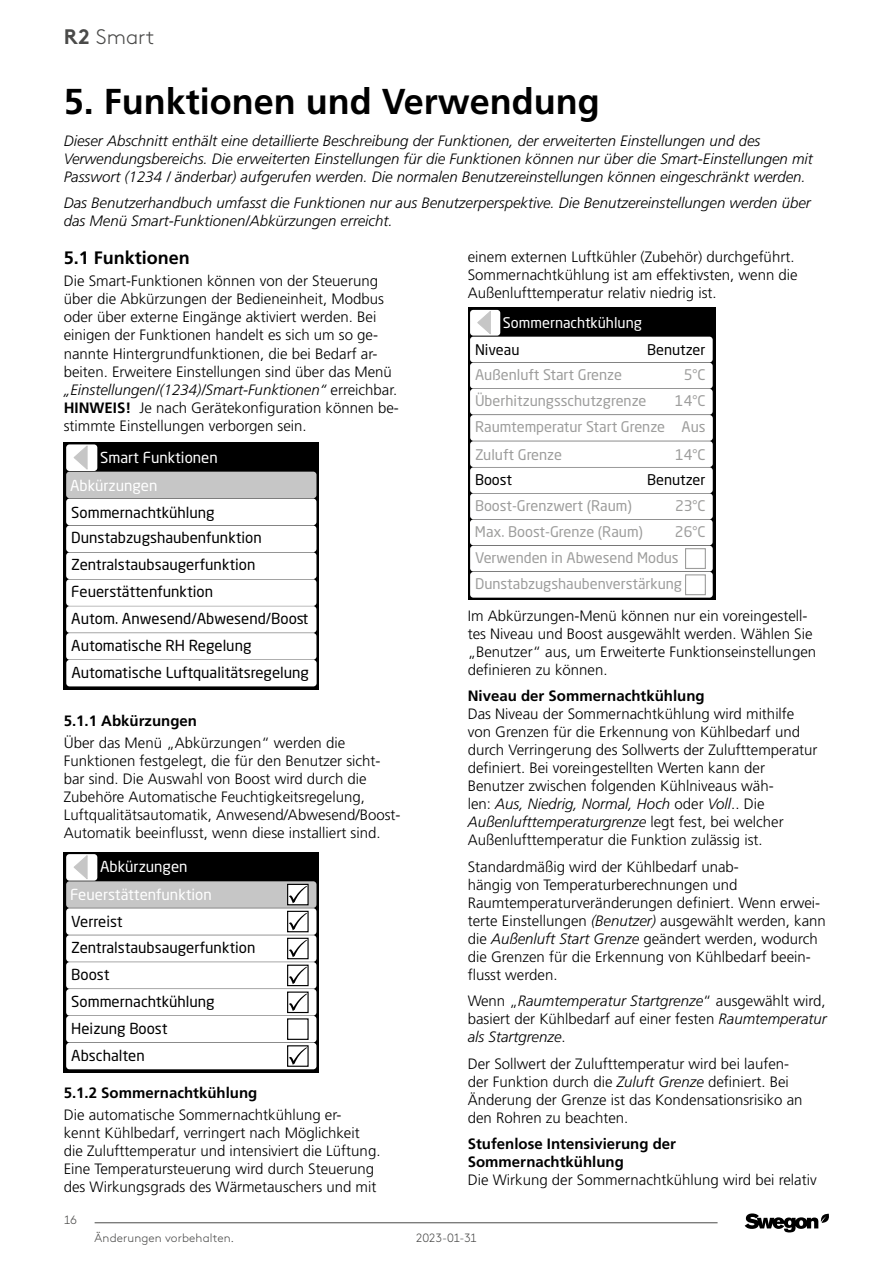
<style>
.page{position:relative;width:893px;height:1263px;background:#fff}
.page>*{position:absolute;margin:0;border:0;box-sizing:border-box;transform-origin:0 0}
.Luvun_otsikko{font:36px "Frutiger LT 65 Bd";color:#000}
.t1{font:300 21px "Swegon Brown";color:#4a4a49}
.Väliotsikko_X_X{font:18px "Frutiger LT 65 Bd";color:#000}
.Leipis{font:15px/18px "Frutiger LT 45 Lt";color:#000}
.Leipis-2{font:15px/18px "Frutiger LT 46 Lt It";color:#000}
.t2{font:15px/26.8px "Neo Sans Std";color:#000}
.Leipis-3{font:15px/18px "Frutiger LT 65 Bd";color:#000}
.Väliotsikko_X_X_X{font:15px "Frutiger LT 65 Bd";color:#000}
.t3{font:14.55px/26.1px "Neo Sans Std";color:#9d9d9c}
.t4{font:14.55px/27.5px "Neo Sans Std";color:#fff}
.t5{font:14.55px "Neo Sans Std";color:#000}
.t6{font:300 12px "Swegon Brown";letter-spacing:.01em;color:#4a4a49}
.s1{font-weight:700}
.s2{font-family:"Frutiger LT 46 Lt It"}
.s3{font-family:"Frutiger LT 65 Bd"}
.s4{color:#fff}
.s5{color:#000}
.s6{font-family:"Frutiger LT 45 Lt"}
</style>
<div class="page">
<hr style="left:95px;top:1222px;width:623px;height:1px;background:#4a4a49">
<svg style="left:745px;top:1213px;width:84px;height:19px"></svg>
<svg style="left:468px;top:307px;width:247px;height:293px;background:#101010"></svg>
<div style="left:470px;top:310px;width:30px;height:26px;background:#fff;border-radius:3px"></div>
<svg style="left:477px;top:311px;width:14px;height:23px"></svg>
<div style="left:470px;top:337px;width:243px;height:25px;background:#fff;border-radius:3px"></div>
<div style="left:470px;top:363px;width:243px;height:25px;background:#fff;border-radius:3px"></div>
<div style="left:470px;top:389px;width:243px;height:26px;background:#fff;border-radius:3px"></div>
<div style="left:470px;top:415px;width:243px;height:26px;background:#fff;border-radius:3px"></div>
<div style="left:470px;top:441px;width:243px;height:26px;background:#fff;border-radius:3px"></div>
<div style="left:470px;top:467px;width:243px;height:26px;background:#fff;border-radius:3px"></div>
<div style="left:470px;top:493px;width:243px;height:26px;background:#fff;border-radius:3px"></div>
<div style="left:470px;top:519px;width:243px;height:26px;background:#fff;border-radius:3px"></div>
<div style="left:470px;top:546px;width:243px;height:25px;background:#fff;border-radius:3px"></div>
<div style="left:685px;top:548px;width:21px;height:21px;background:#fff;border:1px solid #9d9d9c"></div>
<div style="left:470px;top:572px;width:243px;height:26px;background:#fff;border-radius:3px"></div>
<div style="left:685px;top:574px;width:21px;height:21px;background:#fff;border:1px solid #9d9d9c"></div>
<div style="left:64px;top:442px;width:255px;height:247px;background:#000"></div>
<div style="left:66px;top:444px;width:31px;height:27px;background:#fff;border-radius:3px"></div>
<svg style="left:73px;top:444px;width:15px;height:26px"></svg>
<div style="left:66px;top:472px;width:250px;height:26px;background:#c6c6c6;border-radius:3px"></div>
<div style="left:66px;top:499px;width:250px;height:26px;background:#fff;border-radius:3px"></div>
<div style="left:66px;top:525px;width:250px;height:27px;background:#fff;border-radius:3px"></div>
<div style="left:66px;top:552px;width:250px;height:27px;background:#fff;border-radius:3px"></div>
<div style="left:66px;top:579px;width:250px;height:27px;background:#fff;border-radius:3px"></div>
<div style="left:66px;top:606px;width:250px;height:27px;background:#fff;border-radius:3px"></div>
<div style="left:66px;top:633px;width:250px;height:27px;background:#fff;border-radius:3px"></div>
<div style="left:66px;top:660px;width:251px;height:26px;background:#fff;border-radius:3px"></div>
<div style="left:64px;top:852px;width:255px;height:220px;background:#000"></div>
<div style="left:66px;top:854px;width:31px;height:27px;background:#fff;border-radius:3px"></div>
<svg style="left:73px;top:854px;width:15px;height:25px"></svg>
<div style="left:66px;top:881px;width:250px;height:27px;background:#c6c6c6;border-radius:3px"></div>
<div style="left:66px;top:908px;width:250px;height:27px;background:#fff;border-radius:3px"></div>
<div style="left:66px;top:935px;width:250px;height:27px;background:#fff;border-radius:3px"></div>
<div style="left:66px;top:962px;width:250px;height:27px;background:#fff;border-radius:3px"></div>
<div style="left:66px;top:989px;width:250px;height:26px;background:#fff;border-radius:3px"></div>
<div style="left:66px;top:1016px;width:250px;height:26px;background:#fff;border-radius:3px"></div>
<div style="left:66px;top:1043px;width:250px;height:26px;background:#fff;border-radius:3px"></div>
<svg style="left:287px;top:884px;width:22px;height:21px"></svg>
<svg style="left:289px;top:886px;width:18px;height:17px"></svg>
<svg style="left:287px;top:911px;width:22px;height:21px"></svg>
<svg style="left:289px;top:913px;width:18px;height:17px"></svg>
<svg style="left:287px;top:938px;width:22px;height:21px"></svg>
<svg style="left:289px;top:940px;width:18px;height:17px"></svg>
<svg style="left:287px;top:965px;width:22px;height:21px"></svg>
<svg style="left:289px;top:966px;width:18px;height:18px"></svg>
<svg style="left:287px;top:991px;width:22px;height:22px"></svg>
<svg style="left:289px;top:993px;width:18px;height:18px"></svg>
<div style="left:287px;top:1018px;width:22px;height:22px;background:#fff;border:1px solid #000"></div>
<svg style="left:287px;top:1045px;width:22px;height:22px"></svg>
<svg style="left:289px;top:1047px;width:18px;height:18px"></svg>
<h2 class="t1" style="left:64px;top:22px;width:92px"><span class="s1">R2</span> Smart</h2>
<p class="Luvun_otsikko" style="left:64px;top:80px;width:538px">5. Funktionen und Verwendung</p>
<p class="Leipis-2" style="left:64px;top:132px;width:751px">Dieser Abschnitt enthält eine detaillierte Beschreibung der Funktionen, der erweiterten Einstellungen und des<br>Verwendungsbereichs. Die erweiterten Einstellungen für die Funktionen können nur über die Smart-Einstellungen mit<br>Passwort (1234 / änderbar) aufgerufen werden. Die normalen Benutzereinstellungen können eingeschränkt werden.</p>
<p class="Leipis-2" style="left:64px;top:194px;width:749px">Das Benutzerhandbuch umfasst die Funktionen nur aus Benutzerperspektive. Die Benutzereinstellungen werden über das Menü Smart-Funktionen/Abkürzungen erreicht.</p>
<p class="Väliotsikko_X_X" style="left:64px;top:247px;width:128px">5.1 Funktionen</p>
<p class="Leipis" style="left:64px;top:272px;width:337px">Die Smart-Funktionen können von der Steuerung über die Abkürzungen der Bedieneinheit, Modbus oder über externe Eingänge aktiviert werden. Bei einigen der Funktionen handelt es sich um so ge&shy;nannte Hintergrundfunktionen, die bei Bedarf ar&shy;beiten. Erweitere Einstellungen sind über das Menü <span class="s2">„Einstellungen/(1234)/Smart-Funktionen“</span> erreichbar.<br><span class="s3">HINWEIS!</span> Je nach Gerätekonfiguration können be&shy;stimmte Einstellungen verborgen sein.</p>
<p class="t2" style="left:70px;top:443px;width:240px;text-indent:30px"><span class="s4">Smart Funktionen<br>Abkürzungen<br></span>Sommernachtkühlung<br>Dunstabzugshaubenfunktion<br>Zentralstaubsaugerfunktion<br>Feuerstättenfunktion<br>Autom. Anwesend/Abwesend/Boost<br>Automatische RH Regelung<br>Automatische Luftqualitätsregelung</p>
<p class="Väliotsikko_X_X_X" style="left:64px;top:712px;width:135px">5.1.1 Abkürzungen</p>
<p class="Leipis" style="left:64px;top:734px;width:338px">Über das Menü „Abkürzungen“ werden die Funktionen festgelegt, die für den Benutzer sicht&shy;bar sind. Die Auswahl von Boost wird durch die Zubehöre Automatische Feuchtigkeitsregelung, Luftqualitätsautomatik, Anwesend/Abwesend/Boost-Automatik beeinflusst, wenn diese installiert sind.</p>
<p class="t2" style="left:70px;top:853px;width:187px;text-indent:30px"><span class="s4">Abkürzungen<br>Feuerstättenfunktion<br></span>Verreist<br>Zentralstaubsaugerfunktion<br>Boost<br>Sommernachtkühlung<br>Heizung Boost<br>Abschalten</p>
<p class="Väliotsikko_X_X_X" style="left:64px;top:1084px;width:195px">5.1.2 Sommernachtkühlung</p>
<p class="Leipis" style="left:64px;top:1106px;width:318px">Die automatische Sommernachtkühlung er&shy;kennt Kühlbedarf, verringert nach Möglichkeit die Zulufttemperatur und intensiviert die Lüftung.<br>Eine Temperatursteuerung wird durch Steuerung des Wirkungsgrads des Wärmetauschers und mit</p>
<p class="t6" style="left:64px;top:1211px;width:15px">16</p>
<p class="Leipis" style="left:468px;top:248px;width:332px">einem externen Luftkühler (Zubehör) durchgeführt.<br>Sommernachtkühlung ist am effektivsten, wenn die<br>Außenlufttemperatur relativ niedrig ist.</p>
<p class="t4" style="left:475px;top:308px;width:168px;text-indent:28px">Sommernachtkühlung<br><span class="s5">Niveau</span></p>
<p class="t3" style="left:475px;top:361px;width:173px">Außenluft Start Grenze<br>Überhitzungsschutzgrenze</p>
<p class="t3" style="left:684px;top:361px;width:23px">5°C</p>
<p class="t5" style="left:647px;top:341px;width:60px">Benutzer</p>
<p class="t3" style="left:475px;top:387px;width:232px;line-height:26.7px;text-align:justify;text-indent:200px">14°C Raumtemperatur Start Grenze Aus Zuluft Grenze</p>
<p class="t3" style="left:475px;top:466px;width:158px"><span class="s5">Boost<br></span>Boost-Grenzwert (Raum)</p>
<p class="t5" style="left:647px;top:470px;width:60px">Benutzer</p>
<p class="t3" style="left:675px;top:441px;width:32px">14°C</p>
<p class="t3" style="left:675px;top:492px;width:32px">23°C</p>
<p class="t3" style="left:475px;top:518px;width:170px">Max. Boost-Grenze (Raum)</p>
<p class="t3" style="left:475px;top:518px;width:232px;text-indent:200px">26°C<br>Verwenden in Abwesend Modus<br>Dunstabzugshaubenverstärkung</p>
<p class="Leipis" style="left:468px;top:607px;width:350px">Im Abkürzungen-Menü können nur ein voreingestell&shy;tes Niveau und Boost ausgewählt werden. Wählen Sie „Benutzer“ aus, um Erweiterte Funktionseinstellungen definieren zu können.</p>
<p class="Leipis" style="left:468px;top:687px;width:351px"><span class="s3">Niveau der Sommernachtkühlung<br></span>Das Niveau der Sommernachtkühlung wird mithilfe von Grenzen für die Erkennung von Kühlbedarf und durch Verringerung des Sollwerts der Zulufttemperatur definiert. Bei voreingestellten Werten kann der Benutzer zwischen folgenden Kühlniveaus wäh-<br>len: <span class="s2">Aus, Niedrig, Normal, Hoch</span> oder <span class="s2">Voll</span>.. Die <span class="s2">Außenlufttemperaturgrenze</span> legt fest, bei welcher Außenlufttemperatur die Funktion zulässig ist.</p>
<p class="Leipis" style="left:468px;top:858px;width:360px">Standardmäßig wird der Kühlbedarf unab-<br>hängig von Temperaturberechnungen und Raumtemperaturveränderungen definiert. Wenn erwei&shy;terte Einstellungen <span class="s2">(Benutzer)</span> ausgewählt werden, kann die <span class="s2">Außenluft Start Grenze</span> geändert werden, wodurch die Grenzen für die Erkennung von Kühlbedarf beein&shy;flusst werden.</p>
<p class="Leipis" style="left:468px;top:992px;width:361px;text-align:justify">Wenn „<span class="s2">Raumtemperatur Startgrenze</span>“ ausgewählt wird, basiert der Kühlbedarf auf einer festen <span class="s2">Raumtemperatur als Startgrenze</span>.</p>
<p class="Leipis" style="left:468px;top:1055px;width:336px">Der Sollwert der Zulufttemperatur wird bei laufen&shy;der Funktion durch die <span class="s2">Zuluft Grenze</span> definiert. Bei Änderung der Grenze ist das Kondensationsrisiko an den Rohren zu beachten.</p>
<p class="Leipis-3" style="left:468px;top:1135px;width:350px">Stufenlose Intensivierung der<br>Sommernachtkühlung<br><span class="s6">Die Wirkung der Sommernachtkühlung wird bei relativ</span></p>
<p class="t6" style="left:95px;top:1229px;width:141px">Änderungen vorbehalten.</p>
<p class="t6" style="left:416px;top:1229px;width:63px">2023-01-31</p>
</div>
